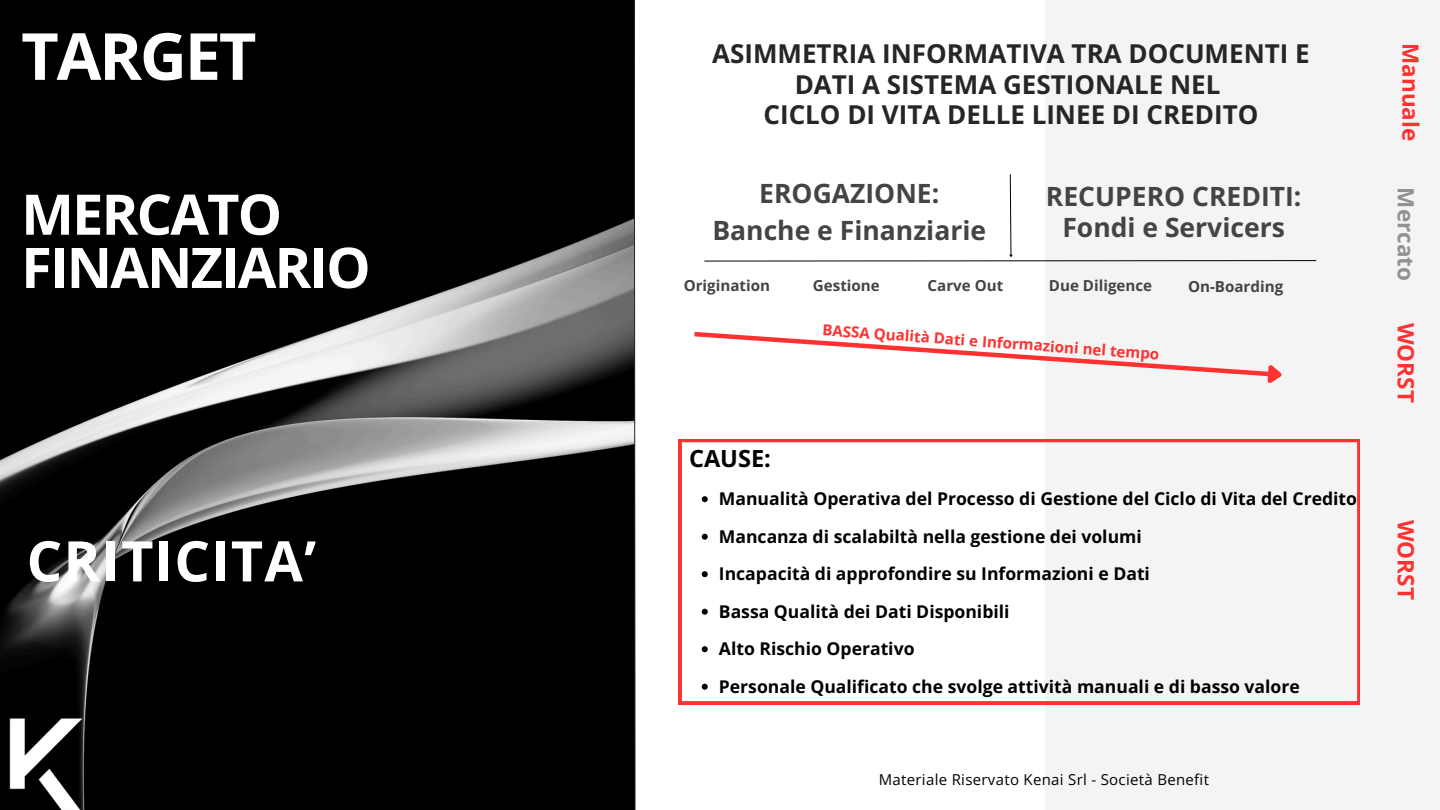
<style>
.page{position:relative;width:1440px;height:810px;background:#fff}
.page>*{position:absolute;margin:0;border:0;box-sizing:border-box;transform-origin:0 0}
.t1{font:700 65px "Open Sans";letter-spacing:-.035em;color:#fff}
.t2{font:700 56px/53.2px "Open Sans";letter-spacing:-.035em;color:#fff}
.t3{font:700 56px "Open Sans";letter-spacing:.02em;color:#fff}
.t4{font:700 26.5px/37.5px "Open Sans";color:#444;text-align:center}
.t5{font:700 26px/30.8px "Open Sans";color:#262626;text-align:center}
.t6{font:700 23.6px "Open Sans";color:#000}
.t7{font:700 22.5px "Open Sans";color:#ff3131}
.t8{font:700 22.5px "Open Sans";color:#919191}
.t9{font:700 17.6px "Open Sans";color:#000}
.t10{font:700 15.2px "Open Sans";color:#444}
.t11{font:700 15.2px "Open Sans";color:#ff3131}
.t12{font:15px "Open Sans";letter-spacing:.02em;color:#010101}
</style>
<div class="page">
<div style="left:1046px;top:0;width:394px;height:810px;background:#f4f4f4"></div>
<img style="left:0;top:0;width:634px;height:810px">
<svg style="left:634px;top:0;width:2px;height:810px"></svg>
<img style="left:0;top:719px;width:92px;height:91px">
<svg style="left:704px;top:174px;width:613px;height:88px"></svg>
<svg style="left:694px;top:329px;width:588px;height:62px"></svg>
<svg style="left:679px;top:439px;width:681px;height:265px"></svg>
<p class="t1" style="left:21px;top:10px;width:237px">TARGET</p>
<h2 class="t2" style="left:21px;top:186px;width:351px">MERCATO<br>FINANZIARIO</h2>
<h4 class="t3" style="left:27px;top:522px;width:291px">CRITICITA’</h4>
<h1 class="t5" style="left:712px;top:37px;width:599px">ASIMMETRIA INFORMATIVA TRA DOCUMENTI E<br>DATI A SISTEMA GESTIONALE NEL<br>CICLO DI VITA DELLE LINEE DI CREDITO</h1>
<p class="t4" style="left:712px;top:174px;width:275px">EROGAZIONE:<br>Banche e Finanziarie</p>
<h6 class="t4" style="left:1046px;top:179px;width:257px;line-height:31.7px">RECUPERO CREDITI:<br>Fondi e Servicers</h6>
<h5 class="t10" style="left:684px;top:274px;width:88px">Origination</h5>
<h4 class="t10" style="left:813px;top:274px;width:68px">Gestione</h4>
<h5 class="t10" style="left:928px;top:274px;width:77px">Carve Out</h5>
<h6 class="t10" style="left:1049px;top:274px;width:105px">Due Diligence</h6>
<h3 class="t10" style="left:1188px;top:276px;width:97px">On-Boarding</h3>
<p class="t11" style="left:823px;top:319px;width:339px;rotate:4deg">BASSA Qualità Dati e Informazioni nel tempo</p>
<p class="t6" style="left:689px;top:442px;width:84px">CAUSE:</p>
<p class="t9" style="left:719px;top:486px;width:640px">Manualità Operativa del Processo di Gestione del Ciclo di Vita del Credito</p>
<p class="t9" style="left:719px;top:524px;width:424px">Mancanza di scalabiltà nella gestione dei volumi</p>
<p class="t9" style="left:719px;top:561px;width:433px">Incapacità di approfondire su Informazioni e Dati</p>
<h5 class="t9" style="left:719px;top:599px;width:292px">Bassa Qualità dei Dati Disponibili</h5>
<p class="t9" style="left:719px;top:636px;width:197px">Alto Rischio Operativo</p>
<p class="t9" style="left:719px;top:674px;width:582px">Personale Qualificato che svolge attività manuali e di basso valore</p>
<p class="t12" style="left:879px;top:769px;width:332px">Materiale Riservato Kenai Srl - Società Benefit</p>
<p class="t7" style="left:1427px;top:43px;width:99px;rotate:90deg">Manuale</p>
<p class="t8" style="left:1422px;top:187px;width:95px;rotate:90deg">Mercato</p>
<p class="t7" style="left:1422px;top:323px;width:81px;rotate:90deg">WORST</p>
<p class="t7" style="left:1422px;top:520px;width:81px;rotate:90deg">WORST</p>
</div>
